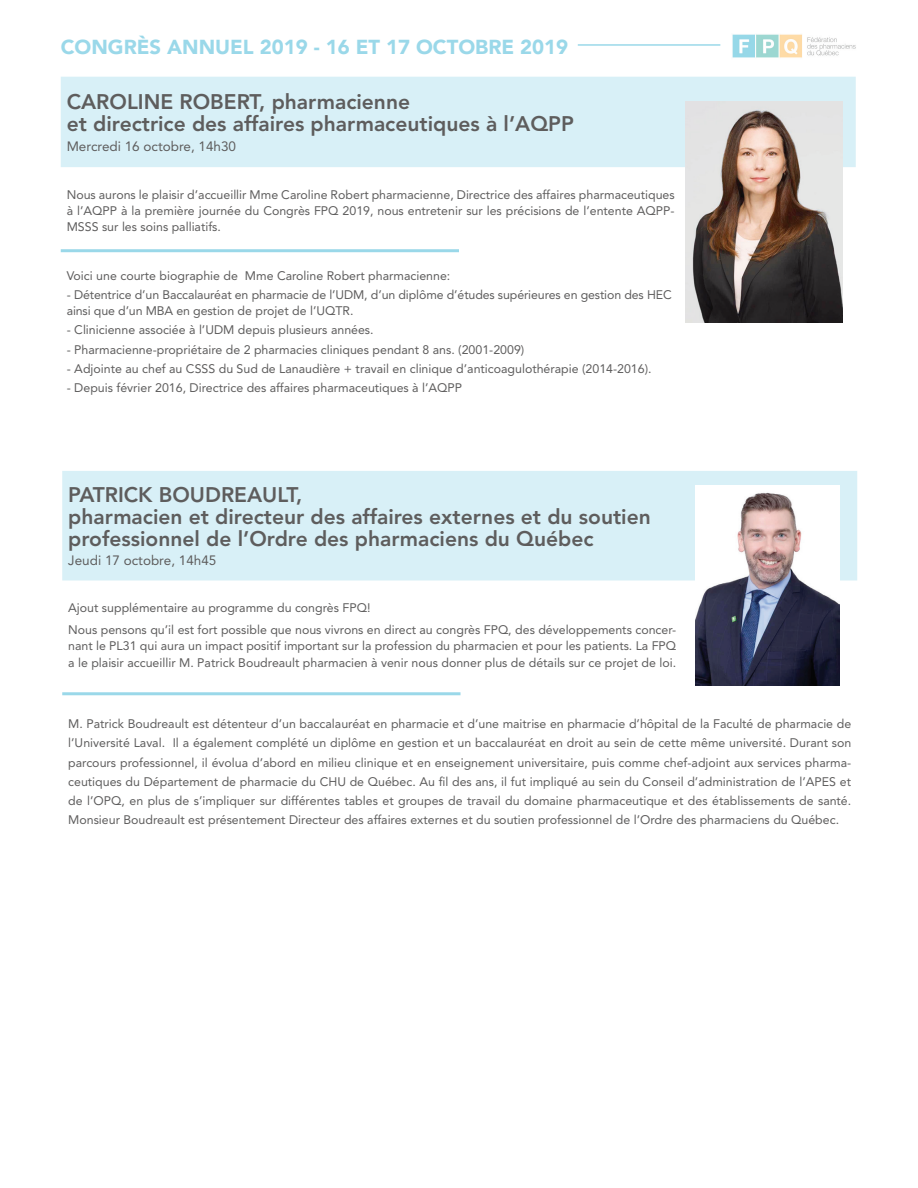
<style>
.page{position:relative;width:918px;height:1188px;background:#fff}
.page>*{position:absolute;margin:0;border:0;box-sizing:border-box;transform-origin:0 0}
.t1{font:800 21px/22.2px "Avenir LT Std";color:#5e5d5d}
.t2{font:900 20.25px "Avenir";color:#9ad8e9}
.t3{font:13.5px "Avenir LT Std";color:#5e5d5d}
.t4{font:12.3px/19.2px "Avenir LT Std";color:#5e5d5d}
</style>
<div class="page">
<div style="left:61px;top:77px;width:795px;height:90px;background:#d8f0f7"></div>
<hr style="left:61px;top:249px;width:398px;height:3px;background:#9ad8e9">
<img style="left:686px;top:101px;width:157px;height:221px">
<div style="left:62px;top:471px;width:795px;height:109px;background:#d8f0f7"></div>
<hr style="left:62px;top:692px;width:398px;height:3px;background:#9ad8e9">
<img style="left:696px;top:486px;width:144px;height:199px">
<hr style="left:578px;top:44px;width:142px;height:2px;background:#9ad8e9">
<img style="left:732px;top:34px;width:124px;height:24px">
<h2 class="t2" style="left:61px;top:29px;width:371px">CONGRÈS ANNUEL 2019 - 16 ET 17 OCTOBRE</h2>
<h2 class="t2" style="left:520px;top:29px;width:49px">2019</h2>
<h1 class="t1" style="left:67px;top:91px;width:495px">Caroline Robert, pharmacienne<br>et directrice des affaires pharmaceutiques à l’AQPP</h1>
<p class="t3" style="left:67px;top:138px;width:171px">Mercredi 16 octobre, 14h30</p>
<p class="t4" style="left:67px;top:186px;width:610px;line-height:16.2px;text-align:justify">Nous aurons le plaisir d’accueillir Mme Caroline Robert pharmacienne, Directrice des affaires pharmaceutiques à l’AQPP à la première journée du Congrès FPQ 2019, nous entretenir sur les précisions de l’entente AQPP-MSSS sur les soins palliatifs.</p>
<p class="t4" style="left:67px;top:266px;width:385px">Voici une courte biographie de Mme Caroline Robert pharmacienne:</p>
<p class="t4" style="left:67px;top:287px;width:607px;line-height:16.2px">- Détentrice d’un Baccalauréat en pharmacie de l’UDM, d’un diplôme d’études supérieures en gestion des HEC ainsi que d’un MBA en gestion de projet de l’UQTR.</p>
<p class="t4" style="left:67px;top:321px;width:308px">- Clinicienne associée à l’UDM depuis plusieurs années.</p>
<p class="t4" style="left:67px;top:340px;width:459px">- Pharmacienne-propriétaire de 2 pharmacies cliniques pendant 8 ans. (2001-2009)</p>
<p class="t4" style="left:67px;top:359px;width:586px">- Adjointe au chef au CSSS du Sud de Lanaudière + travail en clinique d’anticoagulothérapie (2014-2016).</p>
<p class="t4" style="left:67px;top:378px;width:397px">- Depuis février 2016, Directrice des affaires pharmaceutiques à l’AQPP</p>
<h1 class="t1" style="left:68px;top:483px;width:584px">Patrick Boudreault,<br>pharmacien et directeur des affaires externes et du soutien professionnel de l’Ordre des pharmaciens du Québec</h1>
<p class="t3" style="left:68px;top:553px;width:150px">Jeudi 17 octobre, 14h45</p>
<p class="t4" style="left:68px;top:597px;width:609px;line-height:22.2px">Ajout supplémentaire au programme du congrès FPQ!<br>Nous pensons qu’il est fort possible que nous vivrons en direct au congrès FPQ, des développements concer-</p>
<p class="t4" style="left:68px;top:638px;width:609px;line-height:16.2px">nant le PL31 qui aura un impact positif important sur la profession du pharmacien et pour les patients. La FPQ a le plaisir accueillir M. Patrick Boudreault pharmacien à venir nous donner plus de détails sur ce projet de loi.</p>
<p class="t4" style="left:68px;top:714px;width:785px;text-align:justify">M. Patrick Boudreault est détenteur d’un baccalauréat en pharmacie et d’une maitrise en pharmacie d’hôpital de la Faculté de pharmacie de l’Université Laval. Il a également complété un diplôme en gestion et un baccalauréat en droit au sein de cette même université. Durant son parcours professionnel, il évolua d’abord en milieu clinique et en enseignement universitaire, puis comme chef-adjoint aux services pharma&shy;ceutiques du Département de pharmacie du CHU de Québec. Au fil des ans, il fut impliqué au sein du Conseil d’administration de l’APES et de l’OPQ, en plus de s’impliquer sur différentes tables et groupes de travail du domaine pharmaceutique et des établissements de santé.<br>Monsieur Boudreault est présentement Directeur des affaires externes et du soutien professionnel de l’Ordre des pharmaciens du Québec.</p>
</div>
